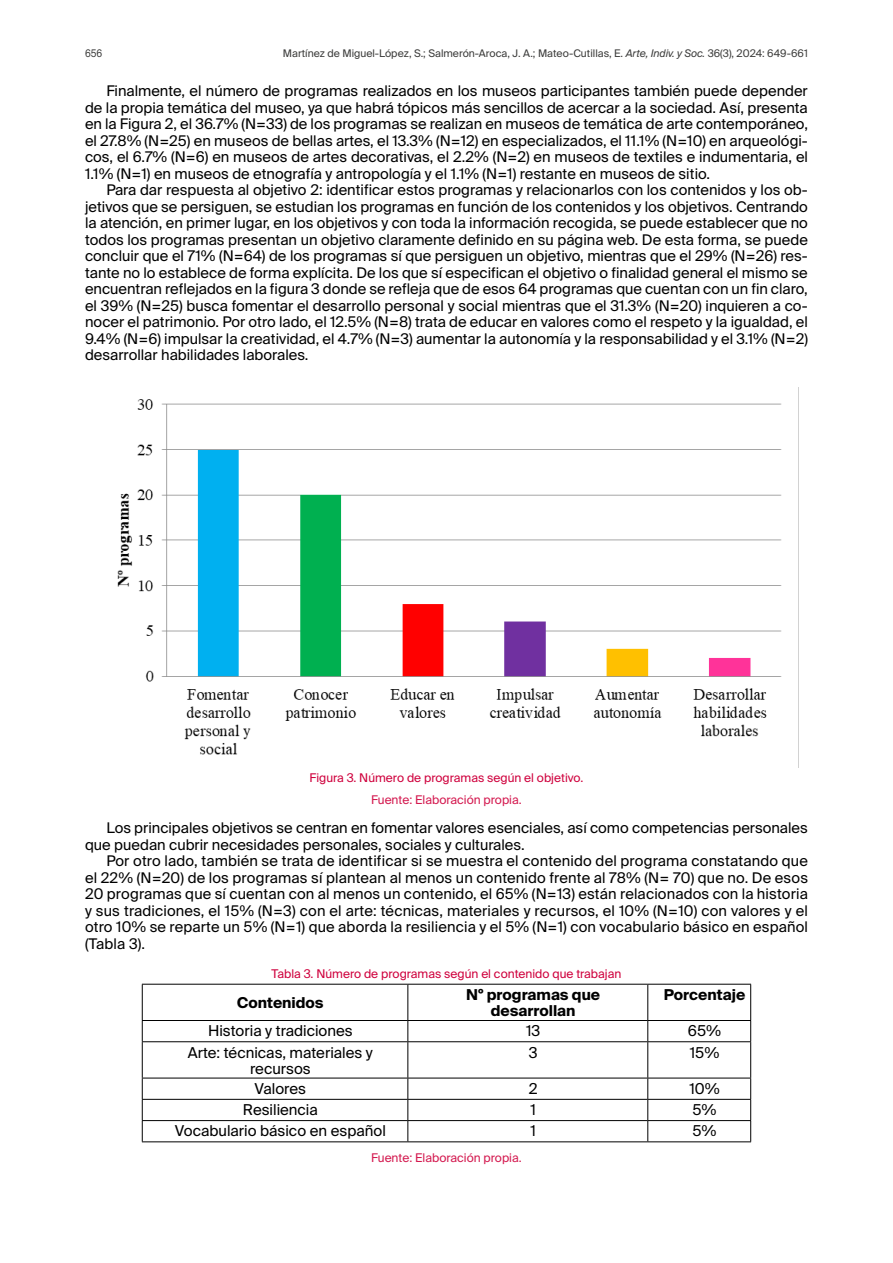
<style>
.page{position:relative;width:893px;height:1263px;background:#fff}
.page>*{position:absolute;margin:0;border:0;box-sizing:border-box;transform-origin:0 0}
.t1{font:15px/16.2px "Suisse Intl";color:#000;text-align:center}
.t2{font:700 15px/16.2px "Suisse Intl";color:#000;text-align:center}
.t3{font:14.7px/16.5px "Suisse Intl";color:#000;text-align:justify}
.t4{font:12px "Suisse Intl";color:#cf003d}
.t5{font:12px "Suisse Intl";color:#d41a50}
.t6{font:10.5px "Suisse Intl";color:#3c3c3b}
.t7{font:10.5px "Suisse Intl";color:#3c3c3b;scale:.9 1}
.s1{font-style:italic}
</style>
<div class="page">
<img style="left:117px;top:399px;width:665px;height:356px">
<hr style="left:142px;top:984px;width:266px;height:1px;background:#000">
<hr style="left:142px;top:984px;width:1px;height:36px;background:#000">
<hr style="left:408px;top:984px;width:240px;height:1px;background:#000">
<hr style="left:407px;top:984px;width:1px;height:36px;background:#000">
<hr style="left:648px;top:984px;width:103px;height:1px;background:#000">
<hr style="left:647px;top:984px;width:1px;height:36px;background:#000">
<hr style="left:750px;top:984px;width:1px;height:36px;background:#000">
<hr style="left:142px;top:1020px;width:266px;height:1px;background:#000">
<svg style="left:142px;top:1021px;width:1px;height:20px"></svg>
<hr style="left:408px;top:1020px;width:240px;height:1px;background:#000">
<svg style="left:407px;top:1021px;width:1px;height:20px"></svg>
<hr style="left:648px;top:1020px;width:103px;height:1px;background:#000">
<svg style="left:647px;top:1021px;width:1px;height:20px"></svg>
<svg style="left:750px;top:1021px;width:1px;height:20px"></svg>
<hr style="left:142px;top:1041px;width:266px;height:1px;background:#000">
<hr style="left:142px;top:1042px;width:1px;height:36px;background:#000">
<hr style="left:408px;top:1041px;width:240px;height:1px;background:#000">
<hr style="left:407px;top:1042px;width:1px;height:36px;background:#000">
<hr style="left:648px;top:1041px;width:103px;height:1px;background:#000">
<hr style="left:647px;top:1042px;width:1px;height:36px;background:#000">
<hr style="left:750px;top:1042px;width:1px;height:36px;background:#000">
<hr style="left:142px;top:1078px;width:266px;height:1px;background:#000">
<hr style="left:408px;top:1078px;width:240px;height:1px;background:#000">
<hr style="left:648px;top:1078px;width:103px;height:1px;background:#000">
<hr style="left:142px;top:1099px;width:266px;height:1px;background:#000">
<hr style="left:408px;top:1099px;width:240px;height:1px;background:#000">
<hr style="left:648px;top:1099px;width:103px;height:1px;background:#000">
<hr style="left:142px;top:1120px;width:266px;height:1px;background:#000">
<svg style="left:142px;top:1078px;width:1px;height:63px"></svg>
<hr style="left:408px;top:1120px;width:240px;height:1px;background:#000">
<svg style="left:407px;top:1078px;width:1px;height:63px"></svg>
<hr style="left:648px;top:1120px;width:103px;height:1px;background:#000">
<svg style="left:647px;top:1078px;width:1px;height:63px"></svg>
<svg style="left:750px;top:1078px;width:1px;height:63px"></svg>
<hr style="left:142px;top:1141px;width:266px;height:1px;background:#000">
<hr style="left:408px;top:1141px;width:240px;height:1px;background:#000">
<hr style="left:648px;top:1141px;width:103px;height:1px;background:#000">
<p class="t7" style="left:85px;top:47px;width:21px">656</p>
<p class="t6" style="left:283px;top:47px;width:527px">Martínez de Miguel-López, S.; Salmerón-Aroca, J. A.; Mateo-Cutillas, E. <span class="s1">Arte, Indiv. y Soc.</span> 36(3), 2024: 649-661</p>
<p class="t3" style="left:85px;top:83px;width:724px;text-indent:21px">Finalmente, el número de programas realizados en los museos participantes también puede depender de la propia temática del museo, ya que habrá tópicos más sencillos de acercar a la sociedad. Así, presenta en la Figura 2, el 36.7% (N=33) de los programas se realizan en museos de temática de arte contemporáneo, el 27.8% (N=25) en museos de bellas artes, el 13.3% (N=12) en especializados, el 11.1% (N=10) en arqueológi&shy;cos, el 6.7% (N=6) en museos de artes decorativas, el 2.2% (N=2) en museos de textiles e indumentaria, el 1.1% (N=1) en museos de etnografía y antropología y el 1.1% (N=1) restante en museos de sitio.</p>
<p class="t3" style="left:85px;top:182px;width:724px;text-indent:21px">Para dar respuesta al objetivo 2: identificar estos programas y relacionarlos con los contenidos y los ob&shy;jetivos que se persiguen, se estudian los programas en función de los contenidos y los objetivos. Centrando la atención, en primer lugar, en los objetivos y con toda la información recogida, se puede establecer que no todos los programas presentan un objetivo claramente definido en su página web. De esta forma, se puede concluir que el 71% (N=64) de los programas sí que persiguen un objetivo, mientras que el 29% (N=26) res&shy;tante no lo establece de forma explícita. De los que sí especifican el objetivo o finalidad general el mismo se encuentran reflejados en la figura 3 donde se refleja que de esos 64 programas que cuentan con un fin claro, el 39% (N=25) busca fomentar el desarrollo personal y social mientras que el 31.3% (N=20) inquieren a co&shy;nocer el patrimonio. Por otro lado, el 12.5% (N=8) trata de educar en valores como el respeto y la igualdad, el 9.4% (N=6) impulsar la creatividad, el 4.7% (N=3) aumentar la autonomía y la responsabilidad y el 3.1% (N=2) desarrollar habilidades laborales.</p>
<p class="t4" style="left:310px;top:771px;width:275px">Figura 3. Número de programas según el objetivo.</p>
<p class="t5" style="left:371px;top:793px;width:152px">Fuente: Elaboración propia.</p>
<p class="t3" style="left:85px;top:820px;width:724px;text-indent:21px">Los principales objetivos se centran en fomentar valores esenciales, así como competencias personales que puedan cubrir necesidades personales, sociales y culturales.</p>
<p class="t3" style="left:85px;top:853px;width:724px;text-indent:21px">Por otro lado, también se trata de identificar si se muestra el contenido del programa constatando que el 22% (N=20) de los programas sí plantean al menos un contenido frente al 78% (N= 70) que no. De esos 20 programas que sí cuentan con al menos un contenido, el 65% (N=13) están relacionados con la historia y sus tradiciones, el 15% (N=3) con el arte: técnicas, materiales y recursos, el 10% (N=10) con valores y el otro 10% se reparte un 5% (N=1) que aborda la resiliencia y el 5% (N=1) con vocabulario básico en español (Tabla 3).</p>
<p class="t4" style="left:272px;top:967px;width:351px">Tabla 3. Número de programas según el contenido que trabajan</p>
<p class="t2" style="left:237px;top:995px;width:88px">Contenidos</p>
<p class="t2" style="left:466px;top:987px;width:136px">Nº programas que desarrollan</p>
<p class="t2" style="left:664px;top:987px;width:83px">Porcentaje</p>
<p class="t1" style="left:208px;top:1023px;width:146px">Historia y tradiciones</p>
<p class="t1" style="left:526px;top:1023px;width:16px">13</p>
<p class="t1" style="left:688px;top:1023px;width:35px">65%</p>
<p class="t1" style="left:188px;top:1044px;width:187px">Arte: técnicas, materiales y recursos</p>
<p class="t1" style="left:529px;top:1044px;width:10px">3</p>
<p class="t1" style="left:690px;top:1044px;width:31px">15%</p>
<p class="t1" style="left:255px;top:1081px;width:53px">Valores</p>
<p class="t1" style="left:529px;top:1081px;width:10px">2</p>
<p class="t1" style="left:689px;top:1081px;width:32px">10%</p>
<p class="t1" style="left:243px;top:1102px;width:76px">Resiliencia</p>
<p class="t1" style="left:530px;top:1102px;width:7px">1</p>
<p class="t1" style="left:692px;top:1102px;width:26px">5%</p>
<p class="t1" style="left:175px;top:1123px;width:212px">Vocabulario básico en español</p>
<p class="t1" style="left:530px;top:1123px;width:7px">1</p>
<p class="t1" style="left:692px;top:1123px;width:26px">5%</p>
<p class="t5" style="left:371px;top:1151px;width:152px">Fuente: Elaboración propia.</p>
</div>
